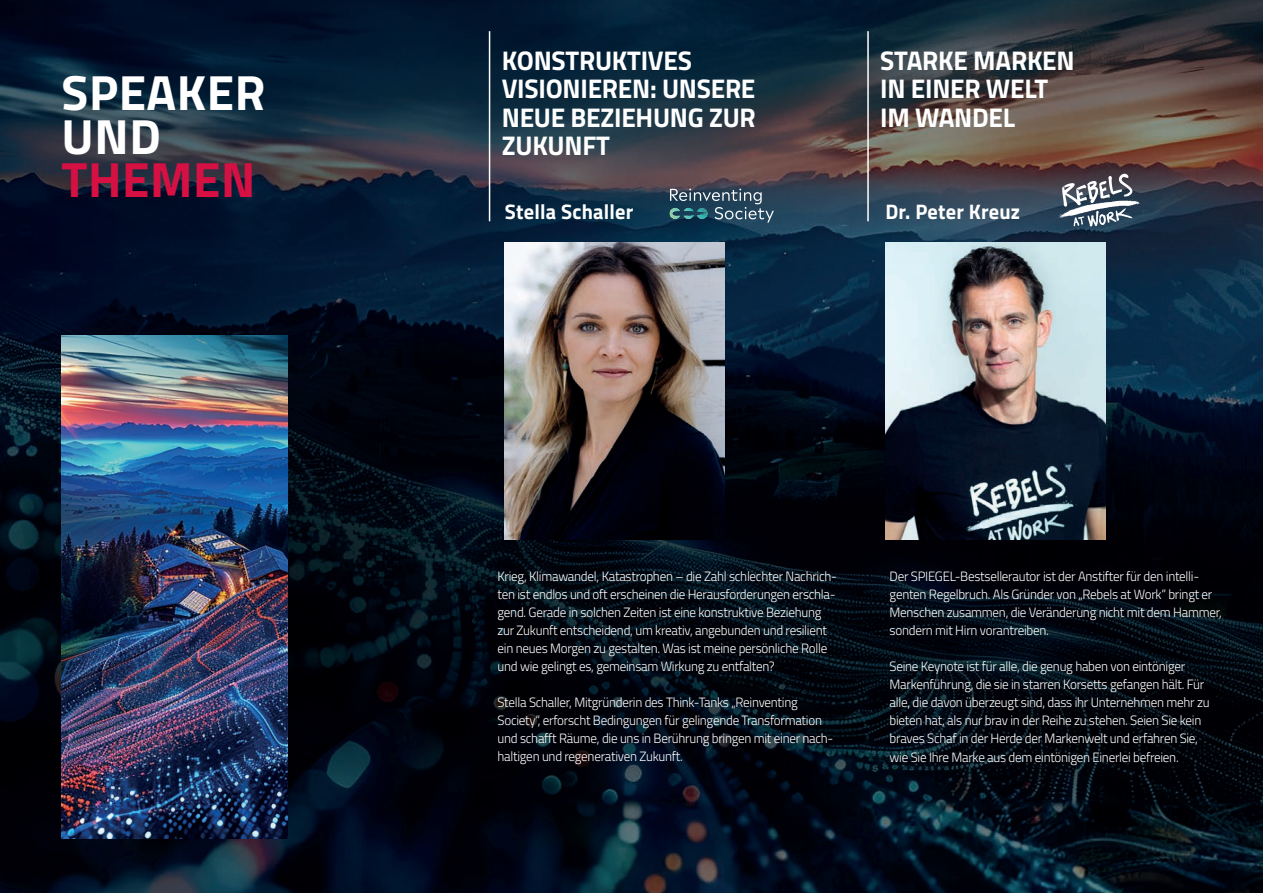
<style>
.page{position:relative;width:1263px;height:893px;background:#fff}
.page>*{position:absolute;margin:0;border:0;box-sizing:border-box;transform-origin:0 0}
.t1{font:700 49.5px/43.5px "Titillium Web";letter-spacing:.01em;color:#fff}
.t2{font:700 49.5px "Titillium Web";letter-spacing:.01em;color:#d71043}
.t3{font:700 27px/28.5px "Titillium Web";letter-spacing:-.01em;color:#fff}
.t4{font:700 21px "Titillium Web";letter-spacing:.01em;color:#fff}
.t5{font:300 13.5px/18px "Titillium Web";letter-spacing:-.02em;color:#fff}
</style>
<div class="page">
<img style="left:0;top:0;width:1263px;height:893px">
<svg style="left:669px;top:189px;width:105px;height:34px"></svg>
<svg style="left:1058px;top:174px;width:83px;height:53px"></svg>
<hr style="left:867px;top:31px;width:2px;height:190px;background:#fff">
<hr style="left:489px;top:31px;width:1px;height:190px;background:#fff">
<img style="left:505px;top:242px;width:220px;height:297px">
<img style="left:885px;top:242px;width:220px;height:297px">
<img style="left:62px;top:336px;width:225px;height:503px">
<h1 class="t1" style="left:62px;top:72px;width:205px">SPEAKER<br>UND</h1>
<h1 class="t2" style="left:62px;top:153px;width:195px">THEMEN</h1>
<h2 class="t3" style="left:502px;top:47px;width:256px">KONSTRUKTIVES<br>VISIONIEREN: UNSERE<br>NEUE BEZIEHUNG ZUR<br>ZUKUNFT</h2>
<h3 class="t4" style="left:505px;top:200px;width:130px">Stella Schaller</h3>
<h2 class="t3" style="left:880px;top:47px;width:196px">STARKE MARKEN<br>IN EINER WELT<br>IM WANDEL</h2>
<h3 class="t4" style="left:885px;top:200px;width:136px">Dr. Peter Kreuz</h3>
<p class="t5" style="left:497px;top:567px;width:341px">Krieg, Klimawandel, Katastrophen – die Zahl schlechter Nachrich&shy;ten ist endlos und oft erscheinen die Herausforderungen erschla&shy;gend. Gerade in solchen Zeiten ist eine konstruktive Beziehung zur Zukunft entscheidend, um kreativ, angebunden und resilient ein neues Morgen zu gestalten. Was ist meine persönliche Rolle und wie gelingt es, gemeinsam Wirkung zu entfalten?</p>
<p class="t5" style="left:497px;top:693px;width:337px">Stella Schaller, Mitgründerin des Think-Tanks „Reinventing Society“, erforscht Bedingungen für gelingende Transformation und schafft Räume, die uns in Berührung bringen mit einer nach&shy;haltigen und regenerativen Zukunft.</p>
<p class="t5" style="left:890px;top:567px;width:334px">Der SPIEGEL-Bestsellerautor ist der Anstifter für den intelli&shy;genten Regelbruch. Als Gründer von „Rebels at Work“ bringt er Menschen zusammen, die Veränderung nicht mit dem Hammer, sondern mit Hirn vorantreiben.</p>
<p class="t5" style="left:890px;top:657px;width:321px">Seine Keynote ist für alle, die genug haben von eintöniger Markenführung, die sie in starren Korsetts gefangen hält. Für alle, die davon überzeugt sind, dass ihr Unternehmen mehr zu bieten hat, als nur brav in der Reihe zu stehen. Seien Sie kein braves Schaf in der Herde der Markenwelt und erfahren Sie,</p>
<p class="t5" style="left:890px;top:749px;width:291px">wie Sie Ihre Marke aus dem eintönigen Einerlei befreien.</p>
</div>
